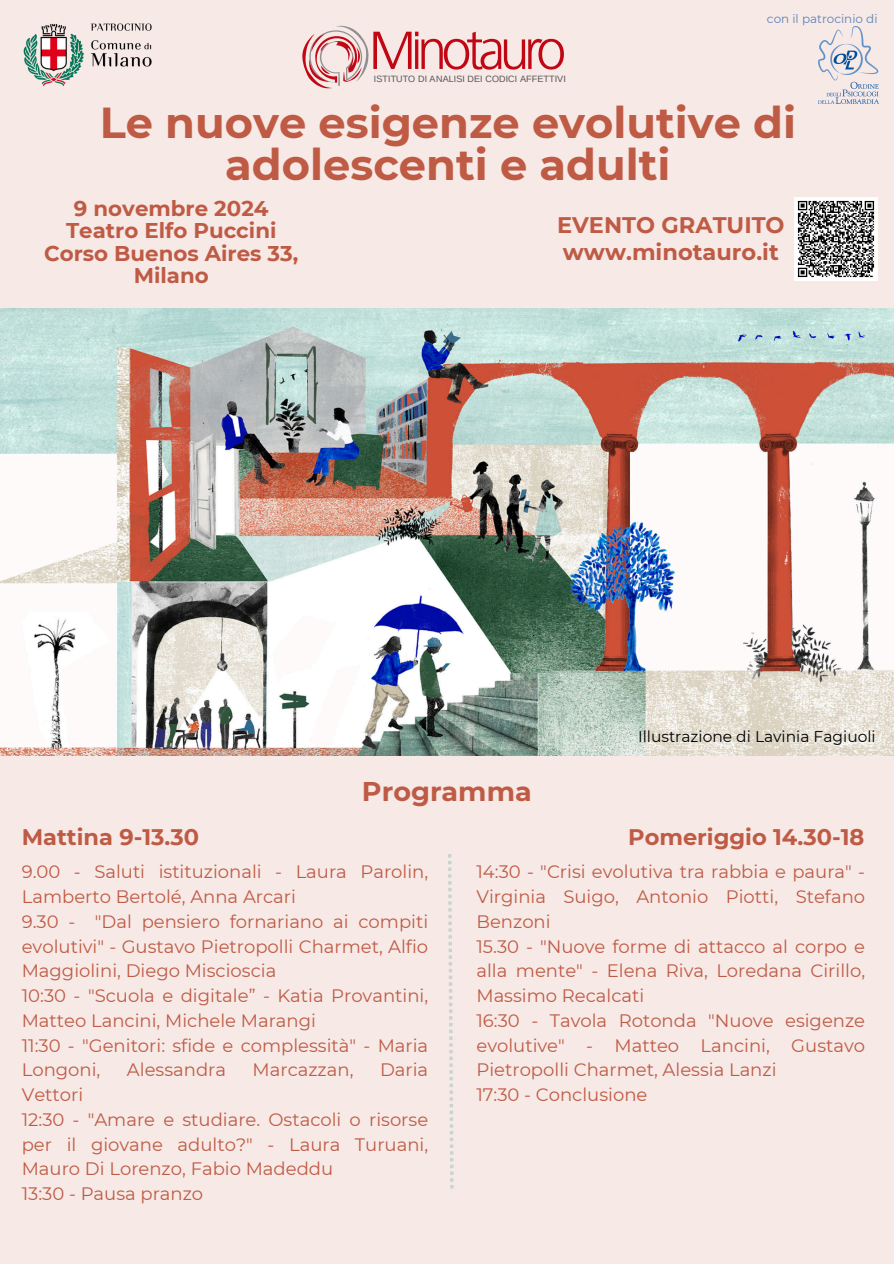
<style>
.page{position:relative;width:894px;height:1264px;background:#fff}
.page>*{position:absolute;margin:0;border:0;box-sizing:border-box;transform-origin:0 0}
.t1{font:700 43.2px/41.7px "Montserrat";color:#bf5b45;text-align:center}
.t2{font:700 27px "Montserrat";color:#bf5b45}
.t3{font:700 22.5px/27px "Montserrat";color:#bf5b45}
.t4{font:700 21.3px/22.4px "Montserrat";color:#bf5b45;text-align:center}
.t5{font:18px/24.8px "Montserrat";color:#bf5b45}
.t6{font:15.45px "Montserrat";color:#000}
.t7{font:12px "Montserrat";color:#5e83b8}
.t8{font:9.15px "Liberation Sans";color:#58585b}
</style>
<div class="page">
<div style="left:0;top:0;width:893px;height:1263px;background:#f6e9e6"></div>
<svg style="left:448px;top:854px;width:5px;height:334px"></svg>
<svg style="left:302px;top:25px;width:261px;height:64px"></svg>
<img style="left:0;top:308px;width:893px;height:447px">
<img style="left:23px;top:23px;width:129px;height:64px">
<img style="left:818px;top:27px;width:59px;height:76px">
<img style="left:794px;top:197px;width:83px;height:84px">
<h3 class="t7" style="left:766px;top:12px;width:112px">con il patrocinio di</h3>
<p class="t8" style="left:374px;top:74px;width:193px">ISTITUTO DI ANALISI DEI CODICI AFFETTIVI</p>
<p class="t1" style="left:100px;top:102px;width:697px">Le nuove esigenze evolutive di adolescenti e adulti</p>
<h3 class="t4" style="left:44px;top:197px;width:256px">9 novembre 2024<br>Teatro Elfo Puccini<br>Corso Buenos Aires 33,<br>Milano</h3>
<p class="t3" style="left:557px;top:211px;width:229px">EVENTO GRATUITO www.minotauro.it</p>
<h5 class="t2" style="left:362px;top:775px;width:171px">Programma</h5>
<h4 class="t6" style="left:637px;top:727px;width:239px">Illustrazione di Lavinia Fagiuoli</h4>
<h2 class="t3" style="left:22px;top:823px;width:179px">Mattina 9-13.30</h2>
<h3 class="t3" style="left:628px;top:823px;width:238px">Pomeriggio 14.30-18</h3>
<p class="t5" style="left:22px;top:859px;width:408px">9.00 - Saluti istituzionali - Laura Parolin, Lamberto Bertolé, Anna Arcari<br>9.30 - "Dal pensiero fornariano ai compiti evolutivi" - Gustavo Pietropolli Charmet, Alfio Maggiolini, Diego Miscioscia<br>10:30 - "Scuola e digitale” - Katia Provantini, Matteo Lancini, Michele Marangi<br>11:30 - "Genitori: sfide e complessità" - Maria Longoni,</p>
<p class="t5" style="left:127px;top:1057px;width:101px">Alessandra</p>
<p class="t5" style="left:252px;top:1057px;width:102px">Marcazzan,</p>
<p class="t5" style="left:380px;top:1057px;width:50px">Daria</p>
<p class="t5" style="left:22px;top:1082px;width:408px">Vettori<br>12:30 - "Amare e studiare. Ostacoli o risorse per il giovane adulto?" - Laura Turuani,<br>Mauro Di Lorenzo, Fabio Madeddu<br>13:30 - Pausa pranzo</p>
<h3 class="t5" style="left:476px;top:859px;width:390px">14:30 - "Crisi evolutiva tra rabbia e paura" - Virginia Suigo, Antonio Piotti, Stefano Benzoni<br>15.30 - "Nuove forme di attacco al corpo e alla mente" - Elena Riva, Loredana Cirillo, Massimo Recalcati<br>16:30 - Tavola Rotonda "Nuove esigenze evolutive" - Matteo Lancini, Gustavo Pietropolli Charmet, Alessia Lanzi<br>17:30 - Conclusione</h3>
</div>
